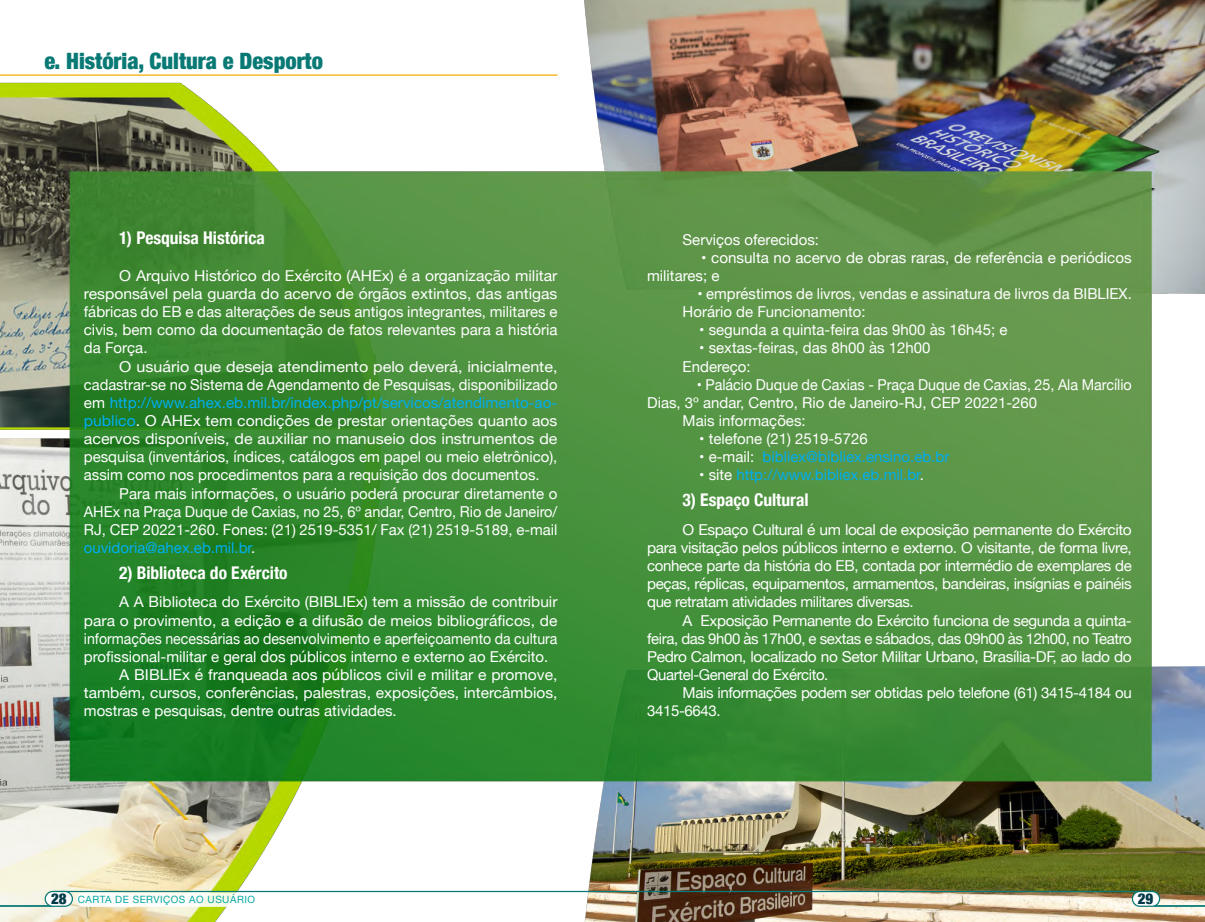
<style>
.page{position:relative;width:1205px;height:922px;background:#fff}
.page>*{position:absolute;margin:0;border:0;box-sizing:border-box;transform-origin:0 0}
.t1{font:900 condensed 22.5px "Helvetica Neue";color:#087975}
.t2{font:700 condensed 17.5px "Helvetica Neue";color:#fff}
.t3{font:15px/18.1px "Helvetica Neue";color:#fff;text-align:justify}
.t4{font:15px/18.1px "Helvetica Neue";color:#fff;text-align:justify;scale:1.07 1}
.t5{font:15px/18.1px "Helvetica Neue";color:#fff;text-align:justify;scale:1.05 1}
.t6{font:15px "Helvetica Neue";color:#fff;scale:1.04 1}
.t7{font:15px "Helvetica Neue";color:#00aeef}
.t8{font:15px/18.1px "Helvetica Neue";letter-spacing:-.025em;color:#fff}
.t9{font:15px "Helvetica Neue";color:#fff;scale:.94 1}
.t10{font:15px "Helvetica Neue";color:#fff;scale:.95 1}
.t11{font:900 condensed 15px "Helvetica Neue";color:#003a48}
.t12{font:10px "Helvetica Neue";letter-spacing:.05em;color:#01a9a2}
.s1{color:#00aeef}
.s2{color:#fff}
.s3{font-weight:900;font-stretch:condensed;font-size:15px;color:#003a48}
</style>
<div class="page">
<img style="left:0;top:0;width:1205px;height:921px">
<hr style="left:0;top:74px;width:557px;height:2px;background:#f7ad00">
<svg style="left:77px;top:892px;width:179px;height:14px"></svg>
<hr style="left:1153px;top:904px;width:52px;height:2px;background:#087975">
<hr style="left:0;top:904px;width:53px;height:2px;background:#087975">
<hr style="left:53px;top:890px;width:1100px;height:1px;background:#087975">
<div style="left:45px;top:891px;width:27px;height:15px;background:#fff;border-radius:7px"></div>
<div style="left:45px;top:890px;width:28px;height:16px;border:1px solid #087975;border-radius:7px"></div>
<div style="left:1132px;top:891px;width:27px;height:15px;background:#fff;border-radius:7px"></div>
<div style="left:1132px;top:890px;width:28px;height:16px;border:1px solid #087975;border-radius:7px"></div>
<h1 class="t1" style="left:44px;top:42px;width:280px">e. História, Cultura e Desporto</h1>
<p class="t2" style="left:119px;top:223px;width:147px">1) Pesquisa Histórica</p>
<p class="t5" style="left:84px;top:267px;width:452px;text-indent:35px">O Arquivo Histórico do Exército (AHEx) é a organização militar responsável pela guarda do acervo de órgãos extintos, das antigas fábricas do EB e das alterações de seus antigos integrantes, militares e civis, bem como da documentação de fatos relevantes para a história da Força.</p>
<p class="t4" style="left:84px;top:358px;width:444px;text-indent:35px">O usuário que deseja atendimento pelo deverá, inicialmente, cadastrar-se no Sistema de Agendamento de Pesquisas, disponibilizado em <span class="s1">http://www.ahex.eb.mil.br/index.php/pt/servicos/atendimento-ao&shy;publico</span>. O AHEx tem condições de prestar orientações quanto aos acervos disponíveis, de auxiliar no manuseio dos instrumentos de pesquisa (inventários, índices, catálogos em papel ou meio eletrônico), assim como nos procedimentos para a requisição dos documentos.</p>
<p class="t3" style="left:84px;top:485px;width:475px;text-indent:35px">Para mais informações, o usuário poderá procurar diretamente o AHEx na Praça Duque de Caxias, no 25, 6º andar, Centro, Rio de Janeiro/ RJ, CEP 20221-260. Fones: (21) 2519-5351/ Fax (21) 2519-5189, e-mail <span class="s1">ouvidoria@ahex.eb.mil.br</span>.</p>
<p class="t2" style="left:119px;top:558px;width:170px">2) Biblioteca do Exército</p>
<p class="t3" style="left:119px;top:593px;width:440px">A A Biblioteca do Exército (BIBLIEx) tem a missão de contribuir</p>
<p class="t6" style="left:84px;top:609px;width:457px">para o provimento, a edição e a difusão de meios bibliográficos, de</p>
<p class="t9" style="left:84px;top:627px;width:505px">informações necessárias ao desenvolvimento e aperfeiçoamento da cultura</p>
<p class="t3" style="left:84px;top:648px;width:466px">profissional-militar e geral dos públicos interno e externo ao Exército.</p>
<p class="t6" style="left:119px;top:663px;width:423px">A BIBLIEx é franqueada aos públicos civil e militar e promove,</p>
<p class="t3" style="left:84px;top:684px;width:475px">também, cursos, conferências, palestras, exposições, intercâmbios,</p>
<p class="t3" style="left:84px;top:702px;width:314px">mostras e pesquisas, dentre outras atividades.</p>
<p class="t3" style="left:682px;top:231px;width:138px">Serviços oferecidos:</p>
<p class="t3" style="left:647px;top:249px;width:486px;text-indent:54px">• consulta no acervo de obras raras, de referência e periódicos militares; e</p>
<p class="t3" style="left:682px;top:285px;width:451px;text-indent:15px">• empréstimos de livros, vendas e assinatura de livros da BIBLIEX.<br>Horário de Funcionamento:</p>
<p class="t3" style="left:699px;top:321px;width:310px">• segunda a quinta-feira das 9h00 às 16h45; e</p>
<p class="t3" style="left:682px;top:340px;width:249px;text-indent:17px">• sextas-feiras, das 8h00 às 12h00<br>Endereço:</p>
<p class="t10" style="left:697px;top:373px;width:459px">• Palácio Duque de Caxias - Praça Duque de Caxias, 25, Ala Marcílio</p>
<p class="t3" style="left:647px;top:394px;width:392px">Dias, 3º andar, Centro, Rio de Janeiro-RJ, CEP 20221-260</p>
<p class="t3" style="left:682px;top:412px;width:125px">Mais informações:</p>
<p class="t3" style="left:699px;top:430px;width:170px">• telefone (21) 2519-5726</p>
<p class="t7" style="left:699px;top:446px;width:252px"><span class="s2">• e-mail:</span> bibliex@bibliex.ensino.eb.br</p>
<p class="t7" style="left:699px;top:464px;width:226px"><span class="s2">• site</span> http://www.bibliex.eb.mil.br<span class="s2">.</span></p>
<p class="t2" style="left:682px;top:485px;width:127px">3) Espaço Cultural</p>
<p class="t3" style="left:647px;top:521px;width:486px;text-indent:35px">O Espaço Cultural é um local de exposição permanente do Exército para visitação pelos públicos interno e externo. O visitante, de forma livre, conhece parte da história do EB, contada por intermédio de exemplares de peças, réplicas, equipamentos, armamentos, bandeiras, insígnias e painéis que retratam atividades militares diversas.</p>
<p class="t3" style="left:647px;top:611px;width:486px;text-indent:35px">A Exposição Permanente do Exército funciona de segunda a quinta&shy;feira, das 9h00 às 17h00, e sextas e sábados, das 09h00 às 12h00, no Teatro Pedro Calmon, localizado no Setor Militar Urbano, Brasília-DF, ao lado do Quartel-General do Exército.</p>
<p class="t8" style="left:647px;top:684px;width:486px;text-indent:35px">Mais informações podem ser obtidas pelo telefone (61) 3415-4184 ou<br>3415-6643.</p>
<p class="t12" style="left:51px;top:892px;width:206px"><span class="s3">28</span> CARTA DE SERVIÇOS AO USUÁRIO</p>
<p class="t11" style="left:1138px;top:886px;width:17px">29</p>
</div>
